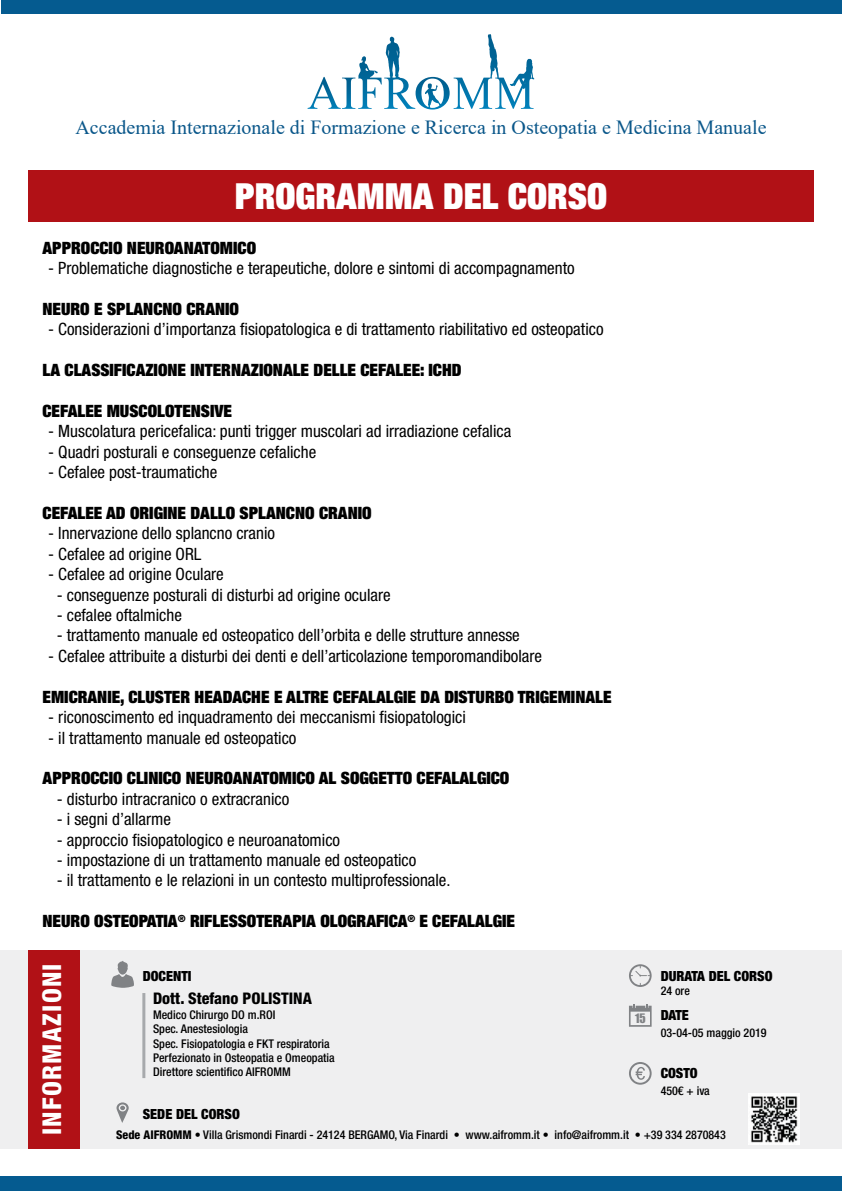
<style>
.page{position:relative;width:842px;height:1191px;background:#fff}
.page>*{position:absolute;margin:0;border:0;box-sizing:border-box;transform-origin:0 0}
.t1{font:900 condensed 36px "Helvetica Neue LT Std";color:#fff}
.t2{font:800 condensed 26px "Helvetica Neue LT Std";letter-spacing:.05em;color:#fff}
.t3{font:20px "Times New Roman";color:#0a578a}
.t4{font:condensed 17px "Helvetica Neue LT Std";color:#000}
.t5{font:900 condensed 17px "Helvetica Neue LT Std";color:#000}
.t6{font:800 condensed 16px "Helvetica Neue LT Std";color:#000}
.t7{font:900 condensed 14px "Helvetica Neue LT Std";color:#000}
.t8{font:500 condensed 12px/14.4px "Helvetica Neue LT Std";color:#000}
.s1{font-weight:800}
</style>
<div class="page">
<svg style="left:308px;top:34px;width:226px;height:76px"></svg>
<div style="left:0;top:0;width:841px;height:14px;background:#055b90"></div>
<div style="left:0;top:1176px;width:842px;height:15px;background:#055b90"></div>
<div style="left:28px;top:170px;width:786px;height:51px;background:#b11116"></div>
<div style="left:0;top:950px;width:842px;height:198px;background:#efeff0"></div>
<svg style="left:111px;top:961px;width:23px;height:27px"></svg>
<svg style="left:629px;top:1062px;width:23px;height:22px"></svg>
<svg style="left:629px;top:1004px;width:23px;height:22px"></svg>
<svg style="left:629px;top:964px;width:23px;height:23px"></svg>
<svg style="left:117px;top:1102px;width:12px;height:21px"></svg>
<img style="left:748px;top:1093px;width:51px;height:51px">
<div style="left:28px;top:950px;width:51px;height:198px;background:#b11116"></div>
<hr style="left:142px;top:993px;width:3px;height:85px;background:#a7a9ac">
<p class="t3" style="left:76px;top:113px;width:692px">Accademia Internazionale di Formazione e Ricerca in Osteopatia e Medicina Manuale</p>
<h1 class="t1" style="left:235px;top:173px;width:374px">PROGRAMMA DEL CORSO</h1>
<p class="t5" style="left:43px;top:237px;width:215px">APPROCCIO NEUROANATOMICO</p>
<p class="t4" style="left:48px;top:258px;width:528px">- Problematiche diagnostiche e terapeutiche, dolore e sintomi di accompagnamento</p>
<p class="t5" style="left:43px;top:298px;width:198px">NEURO E SPLANCNO CRANIO</p>
<p class="t4" style="left:48px;top:319px;width:557px">- Considerazioni d’importanza fisiopatologica e di trattamento riabilitativo ed osteopatico</p>
<p class="t5" style="left:43px;top:359px;width:158px">LA CLASSIFICAZIONE INTERNAZION</p>
<p class="t5" style="left:283px;top:359px;width:180px">ALE DELLE CEFALEE: ICHD</p>
<p class="t5" style="left:43px;top:400px;width:191px">CEFALEE MUSCOLOTENSIVE</p>
<p class="t4" style="left:48px;top:421px;width:465px">- Muscolatura pericefalica: punti trigger muscolari ad irradiazione cefalica</p>
<p class="t4" style="left:48px;top:442px;width:270px">- Quadri posturali e conseguenze cefaliche</p>
<p class="t4" style="left:48px;top:462px;width:171px">- Cefalee post-traumatiche</p>
<p class="t5" style="left:43px;top:502px;width:331px">CEFALEE AD ORIGINE DALLO SPLANCNO CRANIO</p>
<p class="t4" style="left:48px;top:523px;width:228px">- Innervazione dello splancno cranio</p>
<p class="t4" style="left:48px;top:544px;width:155px">- Cefalee ad origine ORL</p>
<p class="t4" style="left:48px;top:564px;width:177px">- Cefalee ad origine Oculare</p>
<p class="t4" style="left:57px;top:585px;width:335px">- conseguenze posturali di disturbi ad origine oculare</p>
<p class="t4" style="left:57px;top:605px;width:127px">- cefalee oftalmiche</p>
<p class="t4" style="left:57px;top:625px;width:465px">- trattamento manuale ed osteopatico dell’orbita e delle strutture annesse</p>
<p class="t4" style="left:48px;top:646px;width:495px">- Cefalee attribuite a disturbi dei denti e dell’articolazione temporomandibolare</p>
<p class="t5" style="left:43px;top:686px;width:570px">EMICRANIE, CLUSTER HEADACHE E ALTRE CEFALALGIE DA DISTURBO TRIGEMINALE</p>
<p class="t4" style="left:48px;top:707px;width:419px">- riconoscimento ed inquadramento dei meccanismi fisiopatologici</p>
<p class="t4" style="left:48px;top:727px;width:250px">- il trattamento manuale ed osteopatico</p>
<p class="t5" style="left:43px;top:767px;width:468px">APPROCCIO CLINICO NEUROANATOMICO AL SOGGETTO CEFALALGICO</p>
<p class="t4" style="left:57px;top:789px;width:234px">- disturbo intracranico o extracranico</p>
<p class="t4" style="left:57px;top:809px;width:116px">- i segni d’allarme</p>
<p class="t4" style="left:57px;top:829px;width:285px">- approccio fisiopatologico e neuroanatomico</p>
<p class="t4" style="left:57px;top:850px;width:361px">- impostazione di un trattamento manuale ed osteopatico</p>
<p class="t4" style="left:57px;top:870px;width:395px">- il trattamento e le relazioni in un contesto multiprofessionale.</p>
<p class="t5" style="left:43px;top:910px;width:180px">NEURO OSTEOPATIA<sup>®</sup> RIFLESSOTERAPIA</p>
<p class="t5" style="left:320px;top:910px;width:20px">OLOGRA</p>
<p class="t5" style="left:376px;top:910px;width:140px">FICA<sup>®</sup> E CEFALALGIE</p>
<h2 class="t2" style="left:36px;top:1135px;width:173px;rotate:-90deg">INFORMAZIONI</h2>
<p class="t7" style="left:143px;top:967px;width:50px">DOCENTI</p>
<p class="t6" style="left:153px;top:988px;width:160px">Dott. Stefano POLISTINA</p>
<p class="t8" style="left:153px;top:1007px;width:183px">Medico Chirurgo DO m.ROI<br>Spec. Anestesiologia<br>Spec. Fisiopatologia e FKT respiratoria<br>Perfezionato in Osteopatia e Omeopatia<br>Direttore scientifico AIFROMM</p>
<p class="t7" style="left:143px;top:1105px;width:98px">SEDE DEL CORSO</p>
<p class="t7" style="left:661px;top:967px;width:113px">DURATA DEL CORSO</p>
<p class="t8" style="left:661px;top:983px;width:31px">24 ore</p>
<p class="t7" style="left:635px;top:1006px;width:55px"><sub>15</sub> DATE</p>
<p class="t8" style="left:661px;top:1025px;width:108px">03-04-05 maggio 2019</p>
<p class="t7" style="left:661px;top:1064px;width:39px">COSTO</p>
<p class="t8" style="left:661px;top:1083px;width:51px">450€ + iva</p>
<p class="t8" style="left:116px;top:1127px;width:611px"><span class="s1">Sede AIFROMM</span> • Villa Grismondi Finardi - 24124 BERGAMO, Via Finardi • www.aifromm.it • info@aifromm.it • +39 334 2870843</p>
</div>
